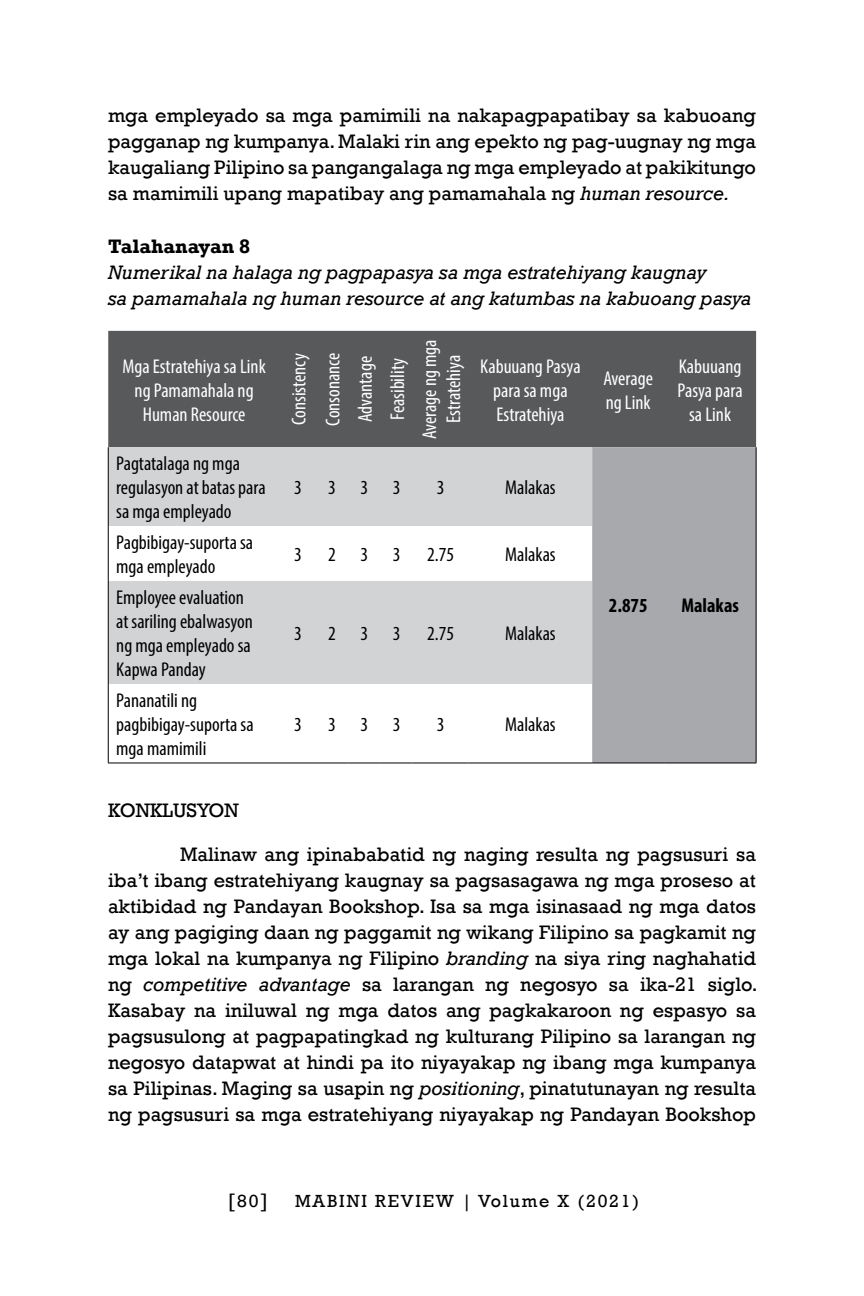
<style>
.page{position:relative;width:864px;height:1296px;background:#fff}
.page>*{position:absolute;margin:0;border:0;box-sizing:border-box;transform-origin:0 0}
.t1{font:20px/26px "Rockwell";color:#000;text-align:justify}
.t2{font:condensed 20px/24px "Myriad Pro";color:#000}
.t3{font:condensed 20px/24px "Myriad Pro";color:#fff;text-align:center}
.t4{font:italic 20px/26px "Rockwell";color:#000}
.t5{font:700 20px "Rockwell";color:#000}
.t6{font:700 condensed 20px "Myriad Pro";color:#000}
.t7{font:18px "Rockwell";letter-spacing:.1em;color:#000}
.s1{font-style:italic}
.s2{font-size:18px}
</style>
<div class="page">
<div style="left:108px;top:331px;width:648px;height:116px;background:#58595b"></div>
<svg style="left:109px;top:447px;width:483px;height:237px;fill:#d1d3d4"></svg>
<div style="left:592px;top:447px;width:164px;height:316px;background:#a7a9ac"></div>
<hr style="left:108px;top:447px;width:1px;height:79px;background:#000">
<hr style="left:756px;top:447px;width:1px;height:79px;background:#000">
<hr style="left:756px;top:526px;width:1px;height:55px;background:#000">
<hr style="left:756px;top:581px;width:1px;height:103px;background:#000">
<hr style="left:756px;top:684px;width:1px;height:79px;background:#000">
<hr style="left:592px;top:763px;width:72px;height:1px;background:#000">
<hr style="left:664px;top:763px;width:92px;height:1px;background:#000">
<hr style="left:108px;top:526px;width:1px;height:55px;background:#000">
<hr style="left:108px;top:581px;width:1px;height:103px;background:#000">
<hr style="left:108px;top:684px;width:1px;height:79px;background:#000">
<hr style="left:108px;top:763px;width:172px;height:1px;background:#000">
<hr style="left:280px;top:763px;width:36px;height:1px;background:#000">
<hr style="left:316px;top:763px;width:32px;height:1px;background:#000">
<hr style="left:348px;top:763px;width:33px;height:1px;background:#000">
<hr style="left:381px;top:763px;width:32px;height:1px;background:#000">
<hr style="left:413px;top:763px;width:56px;height:1px;background:#000">
<hr style="left:469px;top:763px;width:123px;height:1px;background:#000">
<p class="t1" style="left:108px;top:102px;width:650px">mga empleyado sa mga pamimili na nakapagpapatibay sa kabuoang pagganap ng kumpanya. Malaki rin ang epekto ng pag-uugnay ng mga kaugaliang Pilipino sa pangangalaga ng mga empleyado at pakikitungo sa mamimili upang mapatibay ang pamamahala ng <span class="s1">human resource.</span></p>
<p class="t5" style="left:108px;top:234px;width:144px">Talahanayan 8</p>
<p class="t4" style="left:108px;top:259px;width:645px">Numerikal na halaga ng pagpapasya sa mga estratehiyang kaugnay<br>sa pamamahala ng human resource at ang katumbas na kabuoang pasya</p>
<p class="t3" style="left:123px;top:354px;width:145px">Mga Estratehiya sa Link ng Pamamahala ng<br>Human Resource</p>
<p class="t2" style="left:116px;top:451px;width:151px">Pagtatalaga ng mga regulasyon at batas para sa mga empleyado</p>
<p class="t2" style="left:116px;top:530px;width:138px">Pagbibigay-suporta sa mga empleyado</p>
<p class="t2" style="left:116px;top:585px;width:138px">Employee evaluation at sariling ebalwasyon ng mga empleyado sa<br>Kapwa Panday</p>
<p class="t2" style="left:116px;top:688px;width:139px">Pananatili ng pagbibigay-suporta sa mga mamimili</p>
<p class="t3" style="left:282px;top:439px;width:101px;line-height:32.6px;rotate:-90deg">Consistency<br>Consonance<br>Advantage<br>Feasibility<br>Average ng mga</p>
<p class="t3" style="left:441px;top:423px;width:69px;rotate:-90deg">Estratehiya</p>
<p class="t3" style="left:480px;top:354px;width:102px">Kabuuang Pasya para sa mga<br>Estratehiya</p>
<p class="t2" style="left:294px;top:475px;width:9px">3</p>
<p class="t2" style="left:328px;top:475px;width:74px">333</p>
<p class="t2" style="left:437px;top:475px;width:9px">3</p>
<p class="t2" style="left:505px;top:475px;width:52px">Malakas</p>
<p class="t2" style="left:294px;top:542px;width:9px">3</p>
<p class="t2" style="left:328px;top:542px;width:74px">233</p>
<p class="t2" style="left:427px;top:542px;width:28px">2.75</p>
<p class="t2" style="left:505px;top:542px;width:52px">Malakas</p>
<p class="t2" style="left:294px;top:621px;width:9px">3</p>
<p class="t2" style="left:328px;top:621px;width:74px">233</p>
<p class="t2" style="left:427px;top:621px;width:28px">2.75</p>
<p class="t2" style="left:505px;top:621px;width:52px">Malakas</p>
<p class="t3" style="left:603px;top:366px;width:51px;text-align:left">Average ng Link</p>
<p class="t3" style="left:678px;top:354px;width:67px">Kabuuang<br>Pasya para sa Link</p>
<p class="t6" style="left:609px;top:593px;width:40px">2.875</p>
<p class="t6" style="left:681px;top:593px;width:59px">Malakas</p>
<p class="t2" style="left:294px;top:712px;width:9px">3</p>
<p class="t2" style="left:328px;top:712px;width:74px">333</p>
<p class="t2" style="left:437px;top:712px;width:9px">3</p>
<p class="t2" style="left:505px;top:712px;width:52px">Malakas</p>
<p class="t1" style="left:108px;top:798px;width:133px">KONKLUSYON</p>
<p class="t1" style="left:108px;top:842px;width:651px;text-indent:72px">Malinaw ang ipinababatid ng naging resulta ng pagsusuri sa iba’t ibang estratehiyang kaugnay sa pagsasagawa ng mga proseso at aktibidad ng Pandayan Bookshop. Isa sa mga isinasaad ng mga datos ay ang pagiging daan ng paggamit ng wikang Filipino sa pagkamit ng mga lokal na kumpanya ng Filipino <span class="s1">branding</span> na siya ring naghahatid ng <span class="s1">competitive advantage</span> sa larangan ng negosyo sa ika-21 siglo.<br>Kasabay na iniluwal ng mga datos ang pagkakaroon ng espasyo sa pagsusulong at pagpapatingkad ng kulturang Pilipino sa larangan ng negosyo datapwat at hindi pa ito niyayakap ng ibang mga kumpanya sa Pilipinas. Maging sa usapin ng <span class="s1">positioning</span>, pinatutunayan ng resulta ng pagsusuri sa mga estratehiyang niyayakap ng Pandayan Bookshop</p>
<p class="t1" style="left:228px;top:1188px;width:42px">[<span class="s2">80</span>]</p>
<p class="t7" style="left:295px;top:1191px;width:345px">MABINI REVIEW | Volume X (2021)</p>
</div>
